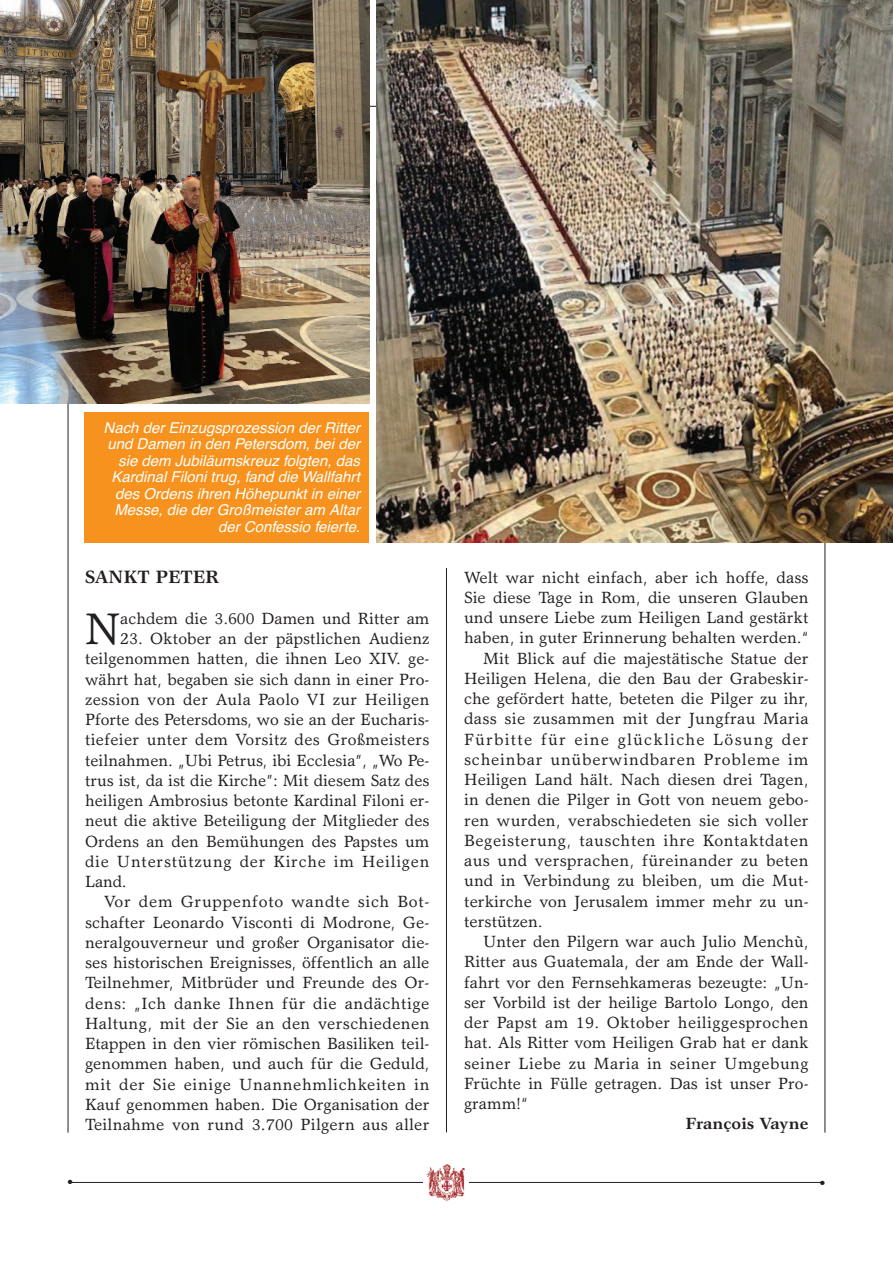
<style>
.page{position:relative;width:893px;height:1263px;background:#fff}
.page>*{position:absolute;margin:0;border:0;box-sizing:border-box;transform-origin:0 0}
.t1{font:44.4px "Garth Graphic";color:#231f20}
.t2{font:700 18px "Garth Graphic";color:#231f20}
.t3{font:16.35px/20.2px "Garth Graphic";color:#231f20;text-align:justify}
.t4{font:16.35px "Garth Graphic";letter-spacing:.02em;color:#231f20}
.t5{font:16.35px "Garth Graphic";letter-spacing:.035em;color:#231f20}
.t6{font:16.35px "Garth Graphic";letter-spacing:.025em;color:#231f20}
.t7{font:16.35px "Garth Graphic";letter-spacing:.075em;color:#231f20}
.t8{font:16.35px "Garth Graphic";letter-spacing:.045em;color:#231f20}
.t9{font:16.35px "Garth Graphic";letter-spacing:.03em;color:#231f20}
.t10{font:700 16.35px "Garth Graphic";color:#231f20}
.t11{font:italic 15px/16.5px "Helvetica";color:#fff;text-align:right}
.t12{font:6px "Zapf Dingbats";color:#231f20}
</style>
<div class="page">
<hr style="left:68px;top:145px;width:1px;height:987px;background:#231f20">
<hr style="left:825px;top:145px;width:1px;height:987px;background:#231f20">
<hr style="left:446px;top:568px;width:1px;height:564px;background:#231f20">
<hr style="left:69px;top:1182px;width:754px;height:1px;background:#231f20">
<div style="left:424px;top:1163px;width:45px;height:41px;background:#fff"></div>
<img style="left:426px;top:1164px;width:39px;height:37px">
<hr style="left:71px;top:106px;width:754px;height:1px;background:#231f20">
<img style="left:0;top:0;width:369px;height:403px">
<img style="left:377px;top:0;width:516px;height:543px">
<div style="left:84px;top:412px;width:285px;height:131px;background:#f6921d"></div>
<p class="t11" style="left:104px;top:419px;width:258px">Nach der Einzugsprozession der Ritter und Damen in den Petersdom, bei der sie dem Jubiläumskreuz folgten, das Kardinal Filoni trug, fand die Wallfahrt des Ordens ihren Höhepunkt in einer Messe, die der Großmeister am Altar der Confessio feierte.</p>
<p class="t2" style="left:85px;top:570px;width:135px">SANKT PETER</p>
<h1 class="t1" style="left:85px;top:612px;width:37px">N</h1>
<p class="t3" style="left:120px;top:610px;width:311px">achdem die 3.600 Damen und Ritter am</p>
<p class="t3" style="left:85px;top:630px;width:346px;text-indent:35px">23. Oktober an der päpstlichen Audienz teilgenommen hatten, die ihnen Leo XIV. ge&shy;währt hat, begaben sie sich dann in einer Pro&shy;zession von der Aula Paolo VI zur Heiligen Pforte des Petersdoms, wo sie an der Eucharis&shy;tiefeier unter dem Vorsitz des Großmeisters teilnahmen. „Ubi Petrus, ibi Ecclesia”, „Wo Pe&shy;trus ist, da ist die Kirche”: Mit diesem Satz des heiligen Ambrosius betonte Kardinal Filoni er&shy;neut die aktive Beteiligung der Mitglieder des Ordens an den Bemühungen des Papstes um die Unterstützung der Kirche im Heiligen Land.</p>
<p class="t3" style="left:85px;top:893px;width:346px;text-indent:19px">Vor dem Gruppenfoto wandte sich Bot&shy;schafter Leonardo Visconti di Modrone, Ge&shy;neralgouverneur und großer Organisator die&shy;ses historischen Ereignisses, öffentlich an alle Teilnehmer, Mitbrüder und Freunde des Or&shy;dens: „Ich danke Ihnen für die andächtige Haltung, mit der Sie an den verschiedenen Etappen in den vier römischen Basiliken teil&shy;genommen haben, und auch für die Geduld, mit der Sie einige Unannehmlichkeiten in Kauf genommen haben. Die Organisation der Teilnahme von rund 3.700 Pilgern aus aller</p>
<p class="t3" style="left:464px;top:568px;width:346px">Welt war nicht einfach, aber ich hoffe, dass</p>
<p class="t3" style="left:464px;top:589px;width:346px">Sie diese Tage in Rom, die unseren Glauben</p>
<p class="t3" style="left:464px;top:609px;width:346px">und unsere Liebe zum Heiligen Land gestärkt</p>
<p class="t3" style="left:464px;top:629px;width:346px">haben, in guter Erinnerung behalten werden.“</p>
<p class="t3" style="left:483px;top:649px;width:327px">Mit Blick auf die majestätische Statue der</p>
<p class="t3" style="left:464px;top:670px;width:346px">Heiligen Helena, die den Bau der Grabeskir-</p>
<p class="t3" style="left:464px;top:690px;width:346px">che gefördert hatte, beteten die Pilger zu ihr,</p>
<p class="t4" style="left:464px;top:713px;width:346px">dass sie zusammen mit der Jungfrau Maria</p>
<p class="t7" style="left:464px;top:733px;width:346px">Fürbitte für eine glückliche Lösung der</p>
<p class="t8" style="left:464px;top:753px;width:346px">scheinbar unüberwindbaren Probleme im</p>
<p class="t3" style="left:464px;top:771px;width:346px">Heiligen Land hält. Nach diesen drei Tagen,</p>
<p class="t3" style="left:464px;top:791px;width:346px">in denen die Pilger in Gott von neuem gebo-</p>
<p class="t3" style="left:464px;top:811px;width:346px">ren wurden, verabschiedeten sie sich voller</p>
<p class="t5" style="left:464px;top:834px;width:346px">Begeisterung, tauschten ihre Kontaktdaten</p>
<p class="t4" style="left:464px;top:854px;width:346px">aus und versprachen, füreinander zu beten</p>
<p class="t3" style="left:464px;top:872px;width:346px">und in Verbindung zu bleiben, um die Mut-</p>
<p class="t3" style="left:464px;top:892px;width:346px">terkirche von Jerusalem immer mehr zu un-</p>
<p class="t3" style="left:464px;top:913px;width:80px">terstützen.</p>
<p class="t3" style="left:483px;top:933px;width:327px">Unter den Pilgern war auch Julio Menchù,</p>
<p class="t3" style="left:464px;top:953px;width:346px">Ritter aus Guatemala, der am Ende der Wall-</p>
<p class="t3" style="left:464px;top:973px;width:346px">fahrt vor den Fernsehkameras bezeugte: „Un-</p>
<p class="t3" style="left:464px;top:994px;width:346px">ser Vorbild ist der heilige Bartolo Longo, den</p>
<p class="t6" style="left:464px;top:1016px;width:346px">der Papst am 19. Oktober heiliggesprochen</p>
<p class="t3" style="left:464px;top:1034px;width:346px">hat. Als Ritter vom Heiligen Grab hat er dank</p>
<p class="t9" style="left:464px;top:1057px;width:346px">seiner Liebe zu Maria in seiner Umgebung</p>
<p class="t3" style="left:464px;top:1075px;width:346px">Früchte in Fülle getragen. Das ist unser Pro-</p>
<p class="t3" style="left:464px;top:1095px;width:65px">gramm!“</p>
<p class="t10" style="left:686px;top:1118px;width:124px">François Vayne</p>
<p class="t12" style="left:68px;top:1179px;width:6px">●</p>
<p class="t12" style="left:820px;top:1179px;width:6px">●</p>
</div>
